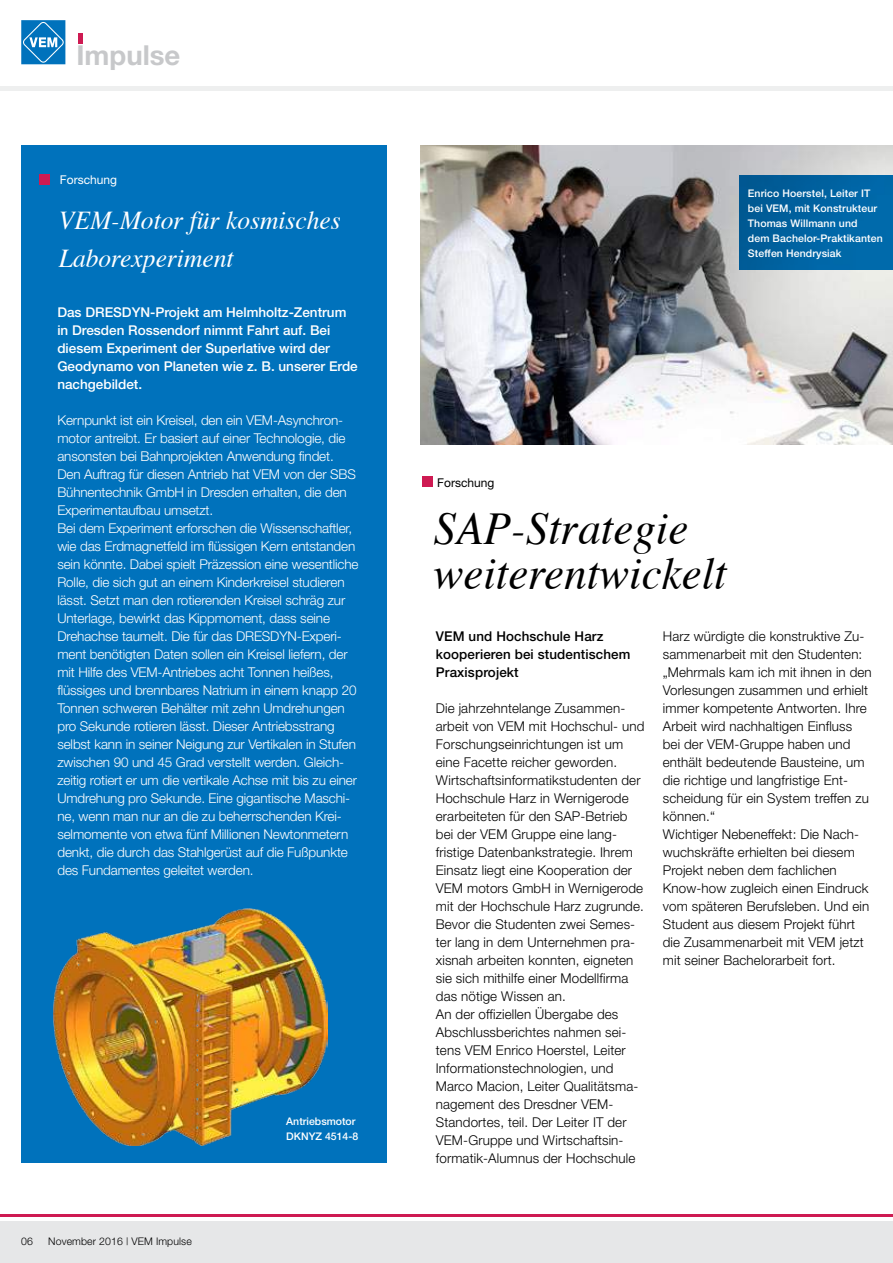
<style>
.page{position:relative;width:893px;height:1263px;background:#fff}
.page>*{position:absolute;margin:0;border:0;box-sizing:border-box;transform-origin:0 0}
.t1{font:italic 45.45px/45px "Times";color:#000}
.t2{font:700 27.6px "Helvetica Neue";color:#c7c8ca}
.t3{font:italic 25.8px/37.5px "Times";color:#fff}
.t4{font:300 13.5px/18px "Helvetica Neue";letter-spacing:.01em;color:#000}
.t5{font:300 13.5px/18px "Helvetica Neue";letter-spacing:-.01em;color:#fff}
.t6{font:500 13.5px/18px "Helvetica Neue";color:#fff}
.t7{font:500 13.5px/18px "Helvetica Neue";letter-spacing:.01em;color:#000}
.t8{font:12.15px "Helvetica Neue";color:#fff}
.t9{font:12.15px "Helvetica Neue";color:#000}
.t10{font:500 10.5px/15px "Helvetica Neue";letter-spacing:.01em;color:#fff}
.t11{font:300 10.5px "Helvetica Neue";letter-spacing:.01em;color:#000}
</style>
<div class="page">
<hr style="left:79px;top:33px;width:4px;height:10px;background:#ce1a52">
<div style="left:0;top:1222px;width:893px;height:41px;background:#e6e7e8"></div>
<hr style="left:0;top:1215px;width:893px;height:2px;background:#ce1a52">
<div style="left:0;top:86px;width:893px;height:5px;background:#eeefef"></div>
<div style="left:21px;top:20px;width:44px;height:44px;background:#0072bc"></div>
<svg style="left:23px;top:22px;width:41px;height:41px"></svg>
<div style="left:21px;top:145px;width:366px;height:1018px;background:#0072bc"></div>
<div style="left:40px;top:174px;width:10px;height:10px;background:#ce1a52"></div>
<img style="left:53px;top:908px;width:274px;height:237px">
<img style="left:421px;top:145px;width:472px;height:299px">
<div style="left:422px;top:476px;width:10px;height:11px;background:#ce1a52"></div>
<div style="left:740px;top:175px;width:153px;height:95px;background:linear-gradient(to right,#005a94,#006caf)"></div>
<h2 class="t2" style="left:77px;top:38px;width:105px">Im pulse</h2>
<p class="t8" style="left:60px;top:173px;width:59px">Forschung</p>
<h3 class="t3" style="left:59px;top:200px;width:283px">VEM-Motor für kosmisches<br>Laborexperiment</h3>
<p class="t6" style="left:57px;top:303px;width:302px">Das DRESDYN-Projekt am Helmholtz-Zentrum in Dresden Rossendorf nimmt Fahrt auf. Bei diesem Experiment der Superlative wird der Geodynamo von Planeten wie z. B. unserer Erde nachgebildet.</p>
<p class="t5" style="left:57px;top:411px;width:303px">Kernpunkt ist ein Kreisel, den ein VEM-Asynchron&shy;motor antreibt. Er basiert auf einer Technologie, die ansonsten bei Bahnprojekten Anwendung findet.<br>Den Auftrag für diesen Antrieb hat VEM von der SBS Bühnentechnik GmbH in Dresden erhalten, die den Experimentaufbau umsetzt.<br>Bei dem Experiment erforschen die Wissenschaftler, wie das Erdmagnetfeld im flüssigen Kern entstanden sein könnte. Dabei spielt Präzession eine wesentliche Rolle, die sich gut an einem Kinderkreisel studieren lässt. Setzt man den rotierenden Kreisel schräg zur Unterlage, bewirkt das Kippmoment, dass seine Drehachse taumelt. Die für das DRESDYN-Experi&shy;ment benötigten Daten sollen ein Kreisel liefern, der mit Hilfe des VEM-Antriebes acht Tonnen heißes, flüssiges und brennbares Natrium in einem knapp 20<br>Tonnen schweren Behälter mit zehn Umdrehungen pro Sekunde rotieren lässt. Dieser Antriebsstrang selbst kann in seiner Neigung zur Vertikalen in Stufen zwischen 90 und 45 Grad verstellt werden. Gleich&shy;zeitig rotiert er um die vertikale Achse mit bis zu einer Umdrehung pro Sekunde. Eine gigantische Maschi&shy;ne, wenn man nur an die zu beherrschenden Krei&shy;selmomente von etwa fünf Millionen Newtonmetern denkt, die durch das Stahlgerüst auf die Fußpunkte des Fundamentes geleitet werden.</p>
<p class="t11" style="left:21px;top:1234px;width:13px">06</p>
<p class="t11" style="left:48px;top:1234px;width:145px">November 2016 | VEM Impulse</p>
<p class="t10" style="left:286px;top:1113px;width:73px">Antriebsmotor<br>DKNYZ 4514-8</p>
<p class="t10" style="left:748px;top:186px;width:136px">Enrico Hoerstel, Leiter IT bei VEM, mit Konstrukteur<br>Thomas Willmann und<br>dem Bachelor-Praktikanten<br>Steffen Hendrysiak</p>
<p class="t9" style="left:437px;top:475px;width:59px">Forschung</p>
<h1 class="t1" style="left:433px;top:503px;width:295px">SAP-Strategie weiterentwickelt</h1>
<p class="t7" style="left:436px;top:627px;width:196px">VEM und Hochschule Harz kooperieren bei studentischem<br>Praxisprojekt</p>
<p class="t4" style="left:436px;top:699px;width:210px">Die jahrzehntelange Zusammen&shy;arbeit von VEM mit Hochschul- und<br>Forschungseinrichtungen ist um eine Facette reicher geworden.<br>Wirtschaftsinformatikstudenten der<br>Hochschule Harz in Wernigerode erarbeiteten für den SAP-Betrieb bei der VEM Gruppe eine lang&shy;fristige Datenbankstrategie. Ihrem<br>Einsatz liegt eine Kooperation der<br>VEM motors GmbH in Wernigerode mit der Hochschule Harz zugrunde.<br>Bevor die Studenten zwei Semes&shy;ter lang in dem Unternehmen pra&shy;xisnah arbeiten konnten, eigneten sie sich mithilfe einer Modellfirma das nötige Wissen an.<br>An der offiziellen Übergabe des<br>Abschlussberichtes nahmen sei&shy;tens VEM Enrico Hoerstel, Leiter<br>Informationstechnologien, und<br>Marco Macion, Leiter Qualitätsma&shy;nagement des Dresdner VEM-<br>Standortes, teil. Der Leiter IT der<br>VEM-Gruppe und Wirtschaftsin&shy;formatik-Alumnus der Hochschule</p>
<p class="t4" style="left:663px;top:627px;width:210px">Harz würdigte die konstruktive Zu&shy;sammenarbeit mit den Studenten: „Mehrmals kam ich mit ihnen in den<br>Vorlesungen zusammen und erhielt immer kompetente Antworten. Ihre<br>Arbeit wird nachhaltigen Einfluss bei der VEM-Gruppe haben und enthält bedeutende Bausteine, um die richtige und langfristige Ent&shy;scheidung für ein System treffen zu können.“<br>Wichtiger Nebeneffekt: Die Nach&shy;wuchskräfte erhielten bei diesem<br>Projekt neben dem fachlichen<br>Know-how zugleich einen Eindruck vom späteren Berufsleben. Und ein<br>Student aus diesem Projekt führt die Zusammenarbeit mit VEM jetzt mit seiner Bachelorarbeit fort.</p>
</div>
